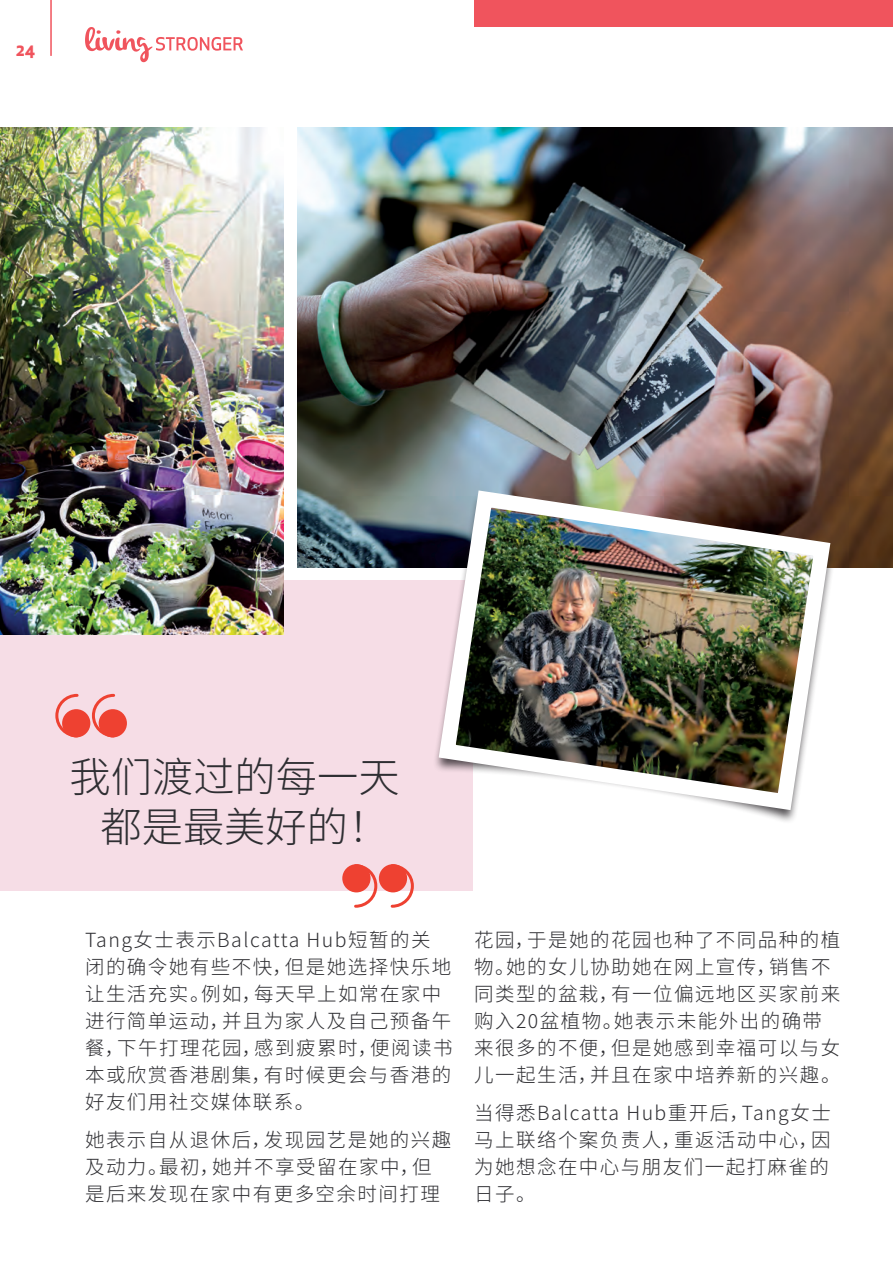
<style>
.page{position:relative;width:893px;height:1263px;background:#fff}
.page>*{position:absolute;margin:0;border:0;box-sizing:border-box;transform-origin:0 0}
.t1{font:300 41.25px/49.5px "Source Han Sans CN";color:#2e2e32;text-align:center}
.t2{font:300 19.5px/27px "Source Han Sans CN";letter-spacing:.075em;color:#2e2e32}
.t3{font:700 16.5px "Apex New";color:#f0545d}
</style>
<div class="page">
<div style="left:0;top:580px;width:472px;height:311px;background:#f6dde6"></div>
<img style="left:0;top:128px;width:284px;height:506px">
<img style="left:297px;top:128px;width:595px;height:439px">
<img style="left:430px;top:482px;width:409px;height:337px">
<hr style="left:892px;top:128px;width:1px;height:1135px;background:#def1f7">
<div style="left:62px;top:709px;width:28px;height:28px;background:#ee4131;border-radius:50%"></div>
<svg style="left:55px;top:693px;width:25px;height:45px"></svg>
<div style="left:99px;top:709px;width:28px;height:28px;background:#ee4131;border-radius:50%"></div>
<svg style="left:90px;top:693px;width:27px;height:45px"></svg>
<div style="left:379px;top:864px;width:28px;height:28px;background:#ee4131;border-radius:50%"></div>
<svg style="left:389px;top:864px;width:25px;height:44px"></svg>
<div style="left:342px;top:864px;width:29px;height:28px;background:#ee4131;border-radius:50%"></div>
<svg style="left:353px;top:864px;width:26px;height:44px"></svg>
<hr style="left:50px;top:0;width:2px;height:56px;background:#f0545d">
<svg style="left:85px;top:27px;width:158px;height:35px"></svg>
<div style="left:474px;top:0;width:419px;height:27px;background:#f0545d"></div>
<p class="t3" style="left:16px;top:38px;width:21px">24</p>
<h1 class="t1" style="left:70px;top:753px;width:331px">我们渡过的每一天都是最美好的！</h1>
<p class="t2" style="left:85px;top:927px;width:369px">Tang女士表示Balcatta Hub短暂的关闭的确令她有些不快，但是她选择快乐地让生活充实。例如，每天早上如常在家中进行简单运动，并且为家人及自己预备午餐，下午打理花园，感到疲累时，便阅读书本或欣赏香港剧集，有时候更会与香港的好友们用社交媒体联系。</p>
<p class="t2" style="left:85px;top:1126px;width:368px">她表示自从退休后，发现园艺是她的兴趣及动力。最初，她并不享受留在家中，但是后来发现在家中有更多空余时间打理</p>
<p class="t2" style="left:474px;top:927px;width:368px">花园，于是她的花园也种了不同品种的植物。她的女儿协助她在网上宣传，销售不同类型的盆栽，有一位偏远地区买家前来购入20盆植物。她表示未能外出的确带来很多的不便，但是她感到幸福可以与女儿一起生活，并且在家中培养新的兴趣。</p>
<p class="t2" style="left:474px;top:1100px;width:358px;text-align:justify">当得悉Balcatta Hub重开后，Tang女士马上联络个案负责人，重返活动中心，因为她想念在中心与朋友们一起打麻雀的日子。</p>
</div>
